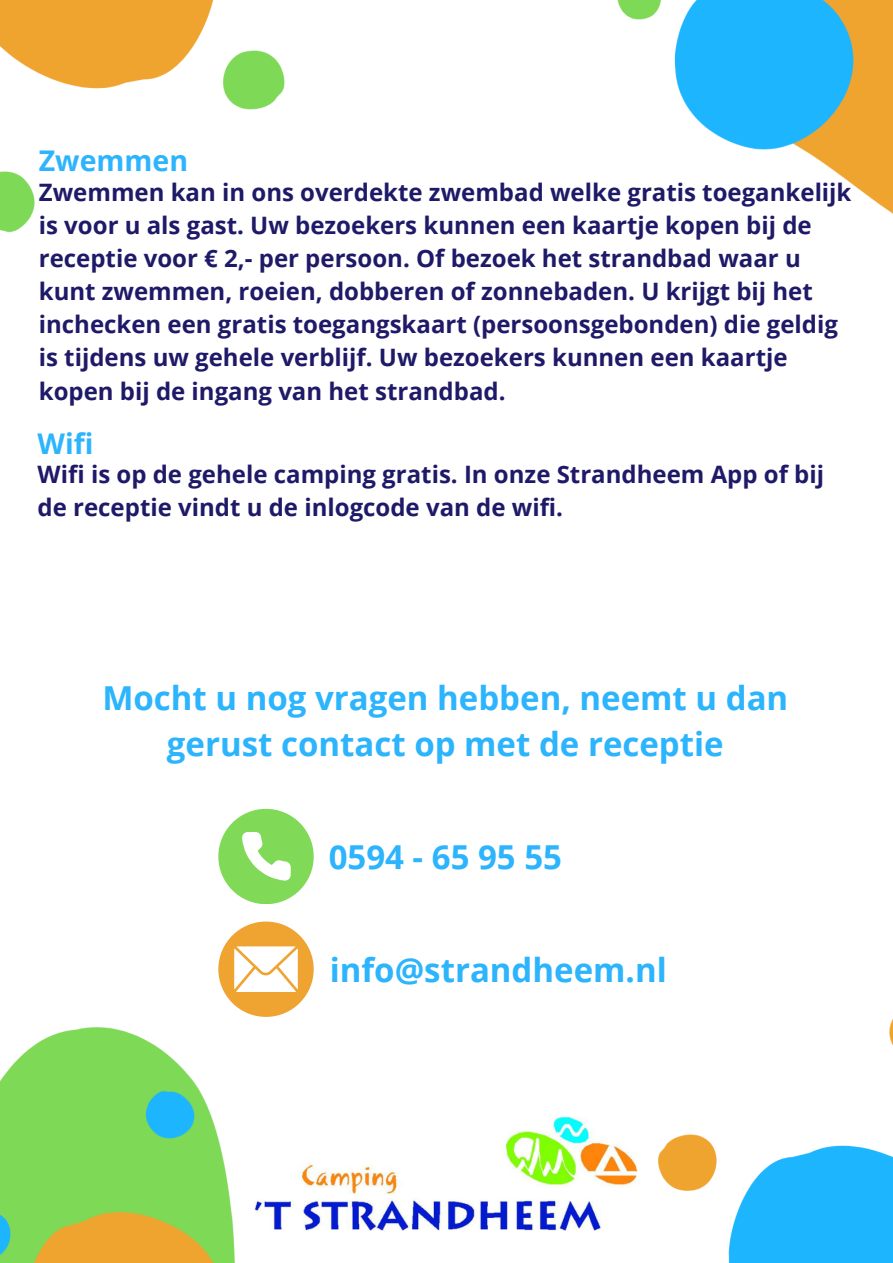
<style>
.page{position:relative;width:893px;height:1263px;background:#fff}
.page>*{position:absolute;margin:0;border:0;box-sizing:border-box;transform-origin:0 0}
.t1{font:700 33px/46.1px "Open Sans";color:#2cb4fd;text-align:center}
.t2{font:700 28.5px "Open Sans";color:#2cb4fd}
.t3{font:700 24px/33.2px "Open Sans";color:#1f1a68}
</style>
<div class="page">
<img style="left:0;top:0;width:893px;height:1263px">
<svg style="left:218px;top:809px;width:95px;height:95px"></svg>
<svg style="left:218px;top:921px;width:95px;height:95px"></svg>
<h2 class="t2" style="left:39px;top:141px;width:151px">Zwemmen</h2>
<p class="t3" style="left:39px;top:175px;width:814px">Zwemmen kan in ons overdekte zwembad welke gratis toegankelijk is voor u als gast. Uw bezoekers kunnen een kaartje kopen bij de receptie voor € 2,- per persoon. Of bezoek het strandbad waar u kunt zwemmen, roeien, dobberen of zonnebaden. U krijgt bij het inchecken een gratis toegangskaart (persoonsgebonden) die geldig is tijdens uw gehele verblijf. Uw bezoekers kunnen een kaartje kopen bij de ingang van het strandbad.</p>
<p class="t2" style="left:38px;top:423px;width:57px">Wifi</p>
<h1 class="t3" style="left:38px;top:457px;width:788px">Wifi is op de gehele camping gratis. In onze Strandheem App of bij de receptie vindt u de inlogcode van de wifi.</h1>
<h2 class="t1" style="left:102px;top:674px;width:687px">Mocht u nog vragen hebben, neemt u dan gerust contact op met de receptie</h2>
<p class="t1" style="left:329px;top:833px;width:235px">0594 - 65 95 55</p>
<h1 class="t1" style="left:330px;top:946px;width:338px">info@strandheem.nl</h1>
</div>
